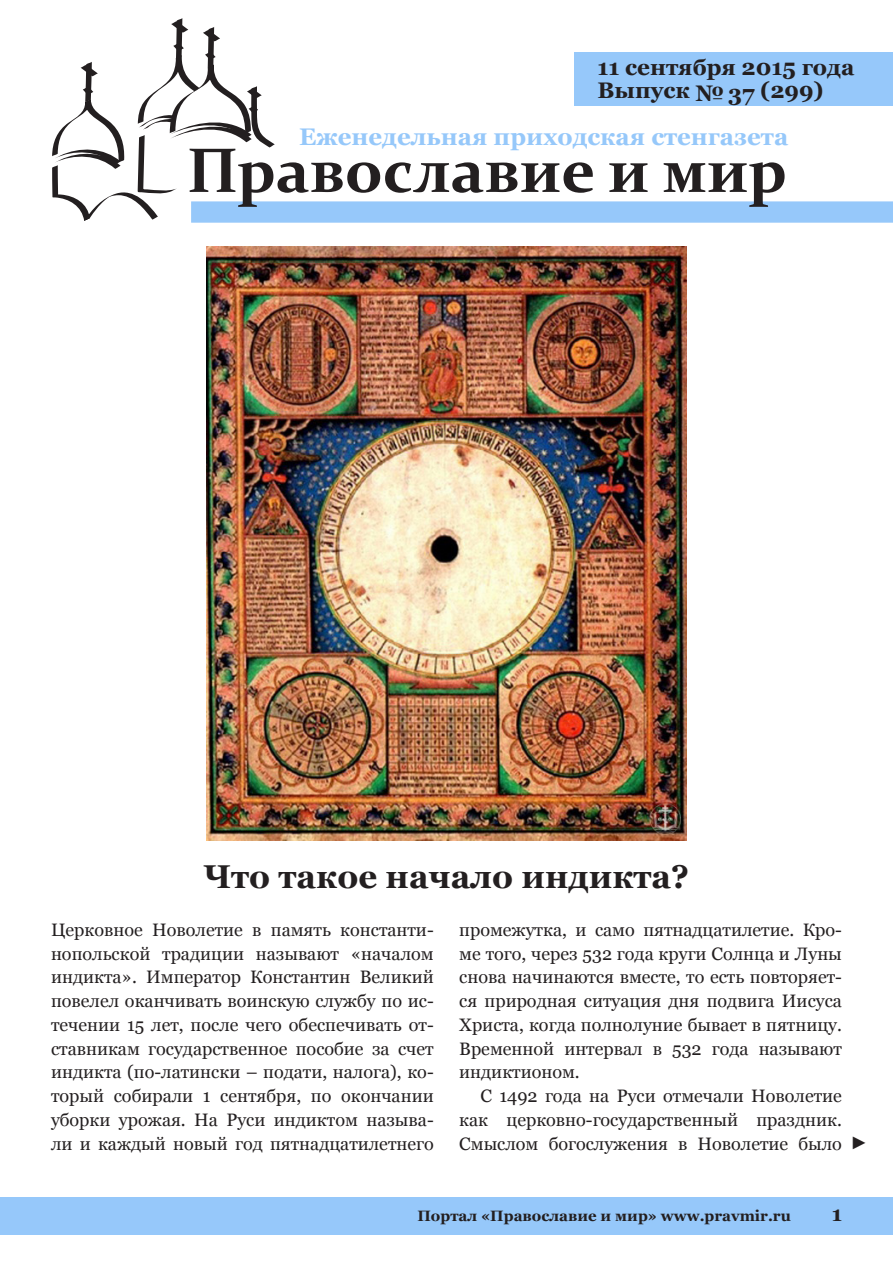
<style>
.page{position:relative;width:893px;height:1263px;background:#fff}
.page>*{position:absolute;margin:0;border:0;box-sizing:border-box;transform-origin:0 0}
.Zagolovok{font:700 33px "Georgia";color:#231f20}
.t1{font:700 24px "Georgia";color:#96c8fa}
.t2{font:700 22.5px/22.5px "Georgia";color:#231f20}
.t3{font:700 21px "Georgia";color:#231f20}
.Text_first{font:18px/23.7px "Georgia";color:#231f20;text-align:justify}
.Text{font:18px/23.7px "Georgia";color:#231f20;text-align:justify}
.Text-2{font:18px "Arial";color:#231f20}
.t4{font:700 15px "Georgia";color:#231f20}
</style>
<div class="page">
<div style="left:191px;top:201px;width:702px;height:22px;background:#96c8fa"></div>
<div style="left:574px;top:53px;width:319px;height:53px;background:#96c8fa"></div>
<svg style="left:52px;top:18px;width:541px;height:203px"></svg>
<svg style="left:609px;top:163px;width:39px;height:29px"></svg>
<svg style="left:664px;top:162px;width:121px;height:45px"></svg>
<div style="left:0;top:1197px;width:893px;height:37px;background:#96c8fa"></div>
<img style="left:207px;top:247px;width:479px;height:594px">
<p class="t2" style="left:597px;top:56px;width:259px">11 сентября 2015 года<br>Выпуск № 37 (299)</p>
<h2 class="t1" style="left:299px;top:122px;width:491px">Еженедельная приходская стенгазета</h2>
<p class="Zagolovok" style="left:204px;top:855px;width:487px">Что такое начало индикта?</p>
<p class="Text_first" style="left:51px;top:918px;width:384px">Церковное Новолетие в память константи&shy;нопольской традиции называют «началом индикта». Император Константин Великий повелел оканчивать воинскую службу по ис&shy;течении 15 лет, после чего обеспечивать от&shy;ставникам государственное пособие за счет индикта (по-латински – подати, налога), ко&shy;торый собирали 1 сентября, по окончании уборки урожая. На Руси индиктом называ&shy;ли и каждый новый год пятнадцатилетнего</p>
<p class="Text_first" style="left:459px;top:918px;width:384px">промежутка, и само пятнадцатилетие. Кро&shy;ме того, через 532 года круги Солнца и Луны снова начинаются вместе, то есть повторяет&shy;ся природная ситуация дня подвига Иисуса Христа, когда полнолуние бывает в пятницу.<br>Временной интервал в 532 года называют индиктионом.</p>
<p class="Text" style="left:459px;top:1084px;width:384px;text-indent:21px">С 1492 года на Руси отмечали Новолетие как церковно-государственный праздник.<br>Смыслом богослужения в Новолетие было</p>
<p class="Text-2" style="left:850px;top:1131px;width:19px">►</p>
<p class="t4" style="left:417px;top:1206px;width:375px">Портал «Православие и мир» www.pravmir.ru</p>
<p class="t3" style="left:832px;top:1200px;width:12px">1</p>
</div>
